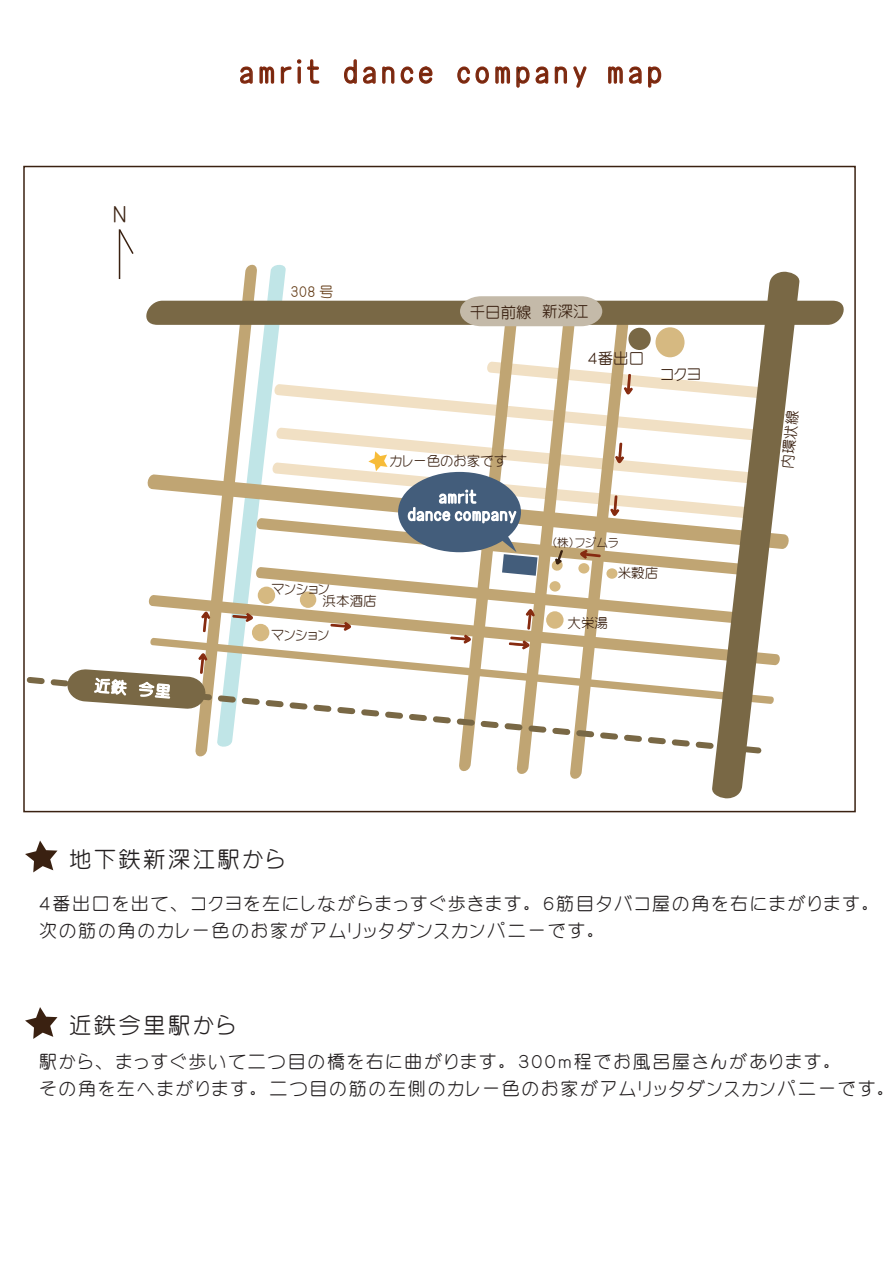
<style>
.page{position:relative;width:893px;height:1263px;background:#fff}
.page>*{position:absolute;margin:0;border:0;box-sizing:border-box;transform-origin:0 0}
.t1{font:31.5px "Yenti EGP Medium SJIS";letter-spacing:.1em;color:#3a2111}
.t2{font:22.5px "Yenti EGP Medium SJIS";letter-spacing:.1em;color:#231f20}
.t3{font:22.5px "Yenti EGP Medium SJIS";color:#3a2111}
.t4{font:18px/27px "Yenti EGP Medium SJIS";letter-spacing:.1em;color:#231f20}
.t5{font:15.45px "Yenti EGP Medium SJIS";color:#3a2111}
.t6{font:14.55px "Yenti EGP Medium SJIS";color:#603711}
.t7{font:14.55px "Yenti EGP Medium SJIS";color:#3a2111}
.t8{font:13.5px "Yenti EGP Medium SJIS";color:#3a2111}
.t9{font:11.55px "Yenti EGP Medium SJIS";color:#3a2111}
</style>
<div class="page">
<svg style="left:25px;top:1007px;width:32px;height:32px"></svg>
<svg style="left:712px;top:782px;width:31px;height:17px"></svg>
<svg style="left:240px;top:66px;width:13px;height:18px"></svg>
<svg style="left:259px;top:59px;width:61px;height:25px"></svg>
<svg style="left:344px;top:59px;width:89px;height:25px"></svg>
<svg style="left:457px;top:66px;width:130px;height:22px"></svg>
<svg style="left:608px;top:66px;width:54px;height:22px"></svg>
<svg style="left:25px;top:840px;width:32px;height:32px"></svg>
<hr style="left:119px;top:229px;width:1px;height:50px;background:#3a2111">
<svg style="left:118px;top:229px;width:16px;height:27px"></svg>
<svg style="left:67px;top:262px;width:777px;height:520px"></svg>
<p class="t3" style="left:112px;top:202px;width:16px">Ｎ</p>
<h1 class="t1" style="left:238px;top:56px;width:426px">amrit dance company map</h1>
<p class="t6" style="left:291px;top:284px;width:45px">308 号</p>
<p class="t5" style="left:470px;top:305px;width:121px">千日前線 新深江</p>
<p class="t5" style="left:588px;top:350px;width:58px">４番出口</p>
<p class="t5" style="left:660px;top:367px;width:42px">コクヨ</p>
<p class="t8" style="left:390px;top:454px;width:119px">カレー色のお家です</p>
<p class="t8" style="left:271px;top:582px;width:60px">マンション</p>
<p class="t8" style="left:271px;top:628px;width:60px">マンション</p>
<p class="t8" style="left:323px;top:594px;width:56px">浜本酒店</p>
<p class="t9" style="left:551px;top:537px;width:69px">（株）フジムラ</p>
<p class="t8" style="left:618px;top:567px;width:42px">米穀店</p>
<p class="t8" style="left:567px;top:616px;width:42px">大栄湯</p>
<p class="t7" style="left:780px;top:467px;width:60px;rotate:-84deg">内環状線</p>
<p class="t2" style="left:69px;top:847px;width:218px">地下鉄新深江駅から</p>
<p class="t4" style="left:39px;top:890px;width:833px">４番出口を出て、 コクヨを左にしながらまっすぐ歩きます。 ６筋目タバコ屋の角を右にまがります。次の筋の角のカレー色のお家がアムリッタダンスカンパニーです。</p>
<p class="t2" style="left:69px;top:1014px;width:168px">近鉄今里駅から</p>
<p class="t4" style="left:39px;top:1048px;width:849px">駅から、 まっすぐ歩いて二つ目の橋を右に曲がります。 ３００ｍ程でお風呂屋さんがあります。<br>その角を左へまがります。 二つ目の筋の左側のカレー色のお家がアムリッタダンスカンパニーです。</p>
</div>
